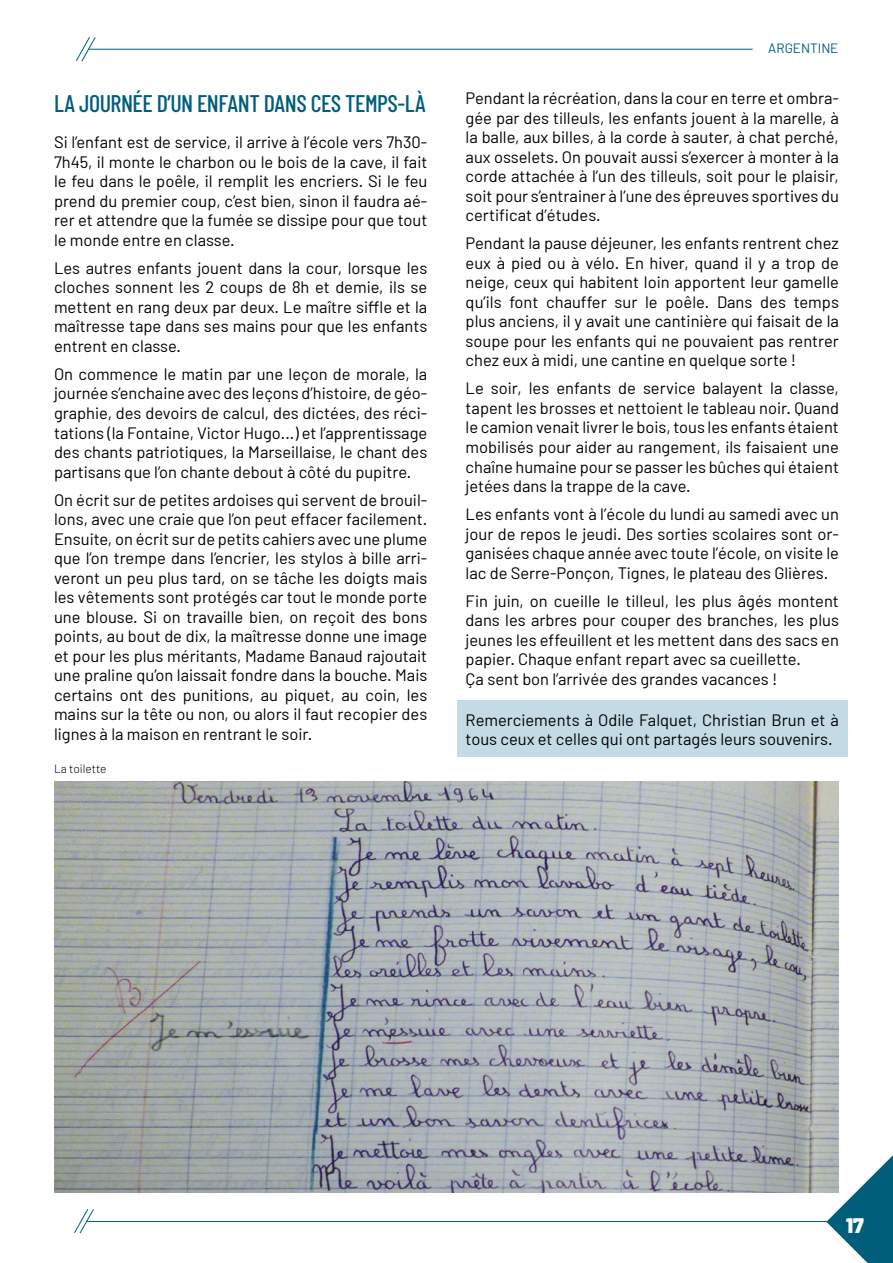
<style>
.page{position:relative;width:893px;height:1263px;background:#fff}
.page>*{position:absolute;margin:0;border:0;box-sizing:border-box;transform-origin:0 0}
.t1{font:500 24px "Barlow Condensed";letter-spacing:-.02em;color:#005e7b}
.t2{font:900 21px "Barlow";color:#fff}
.t3{font:16.5px/19.5px "Barlow";color:#000;text-align:justify}
.t4{font:13.5px "Barlow";color:#005e7b}
.t5{font:300 12px "Barlow";color:#000}
</style>
<div class="page">
<svg style="left:826px;top:1155px;width:67px;height:108px"></svg>
<hr style="left:87px;top:1221px;width:744px;height:1px;background:#005e7b">
<svg style="left:74px;top:1209px;width:20px;height:25px"></svg>
<hr style="left:89px;top:49px;width:664px;height:1px;background:#005e7b">
<svg style="left:76px;top:37px;width:20px;height:25px"></svg>
<div style="left:457px;top:700px;width:390px;height:57px;background:#c4dbe6"></div>
<img style="left:54px;top:781px;width:784px;height:412px">
<h1 class="t1" style="left:54px;top:88px;width:374px">LA JOURNÉE D’UN ENFANT DANS CES TEMPS-LÀ</h1>
<p class="t3" style="left:54px;top:132px;width:375px">Si l’enfant est de service, il arrive à l’école vers 7h30- 7h45, il monte le charbon ou le bois de la cave, il fait le feu dans le poêle, il remplit les encriers. Si le feu prend du premier coup, c’est bien, sinon il faudra aé&shy;rer et attendre que la fumée se dissipe pour que tout le monde entre en classe.</p>
<p class="t3" style="left:54px;top:258px;width:375px">Les autres enfants jouent dans la cour, lorsque les cloches sonnent les 2 coups de 8h et demie, ils se mettent en rang deux par deux. Le maître siffle et la maîtresse tape dans ses mains pour que les enfants entrent en classe.</p>
<p class="t3" style="left:54px;top:364px;width:375px">On commence le matin par une leçon de morale, la journée s’enchaine avec des leçons d’histoire, de géo&shy;graphie, des devoirs de calcul, des dictées, des réci&shy;tations (la Fontaine, Victor Hugo...) et l’apprentissage des chants patriotiques, la Marseillaise, le chant des partisans que l’on chante debout à côté du pupitre.</p>
<p class="t3" style="left:54px;top:489px;width:375px">On écrit sur de petites ardoises qui servent de brouil&shy;lons, avec une craie que l’on peut effacer facilement.<br>Ensuite, on écrit sur de petits cahiers avec une plume que l’on trempe dans l’encrier, les stylos à bille arri&shy;veront un peu plus tard, on se tâche les doigts mais les vêtements sont protégés car tout le monde porte une blouse. Si on travaille bien, on reçoit des bons points, au bout de dix, la maîtresse donne une image et pour les plus méritants, Madame Banaud rajoutait une praline qu’on laissait fondre dans la bouche. Mais certains ont des punitions, au piquet, au coin, les mains sur la tête ou non, ou alors il faut recopier des lignes à la maison en rentrant le soir.</p>
<p class="t5" style="left:54px;top:761px;width:54px">La toilette</p>
<p class="t4" style="left:768px;top:40px;width:72px">ARGENTINE</p>
<p class="t3" style="left:466px;top:88px;width:375px">Pendant la récréation, dans la cour en terre et ombra&shy;gée par des tilleuls, les enfants jouent à la marelle, à la balle, aux billes, à la corde à sauter, à chat perché, aux osselets. On pouvait aussi s’exercer à monter à la corde attachée à l’un des tilleuls, soit pour le plaisir, soit pour s’entrainer à l’une des épreuves sportives du certificat d’études.</p>
<p class="t3" style="left:466px;top:233px;width:375px">Pendant la pause déjeuner, les enfants rentrent chez eux à pied ou à vélo. En hiver, quand il y a trop de neige, ceux qui habitent loin apportent leur gamelle qu’ils font chauffer sur le poêle. Dans des temps plus anciens, il y avait une cantinière qui faisait de la soupe pour les enfants qui ne pouvaient pas rentrer chez eux à midi, une cantine en quelque sorte !</p>
<p class="t3" style="left:466px;top:378px;width:375px">Le soir, les enfants de service balayent la classe, tapent les brosses et nettoient le tableau noir. Quand le camion venait livrer le bois, tous les enfants étaient mobilisés pour aider au rangement, ils faisaient une chaîne humaine pour se passer les bûches qui étaient jetées dans la trappe de la cave.</p>
<p class="t3" style="left:466px;top:504px;width:375px">Les enfants vont à l’école du lundi au samedi avec un jour de repos le jeudi. Des sorties scolaires sont or&shy;ganisées chaque année avec toute l’école, on visite le lac de Serre-Ponçon, Tignes, le plateau des Glières.</p>
<p class="t3" style="left:466px;top:590px;width:375px;text-align:left">Fin juin, on cueille le tilleul, les plus âgés montent dans les arbres pour couper des branches, les plus jeunes les effeuillent et les mettent dans des sacs en papier. Chaque enfant repart avec sa cueillette.<br>Ça sent bon l’arrivée des grandes vacances !</p>
<p class="t3" style="left:466px;top:709px;width:375px">Remerciements à Odile Falquet, Christian Brun et à tous ceux et celles qui ont partagés leurs souvenirs.</p>
<p class="t2" style="left:846px;top:1212px;width:19px">17</p>
</div>
